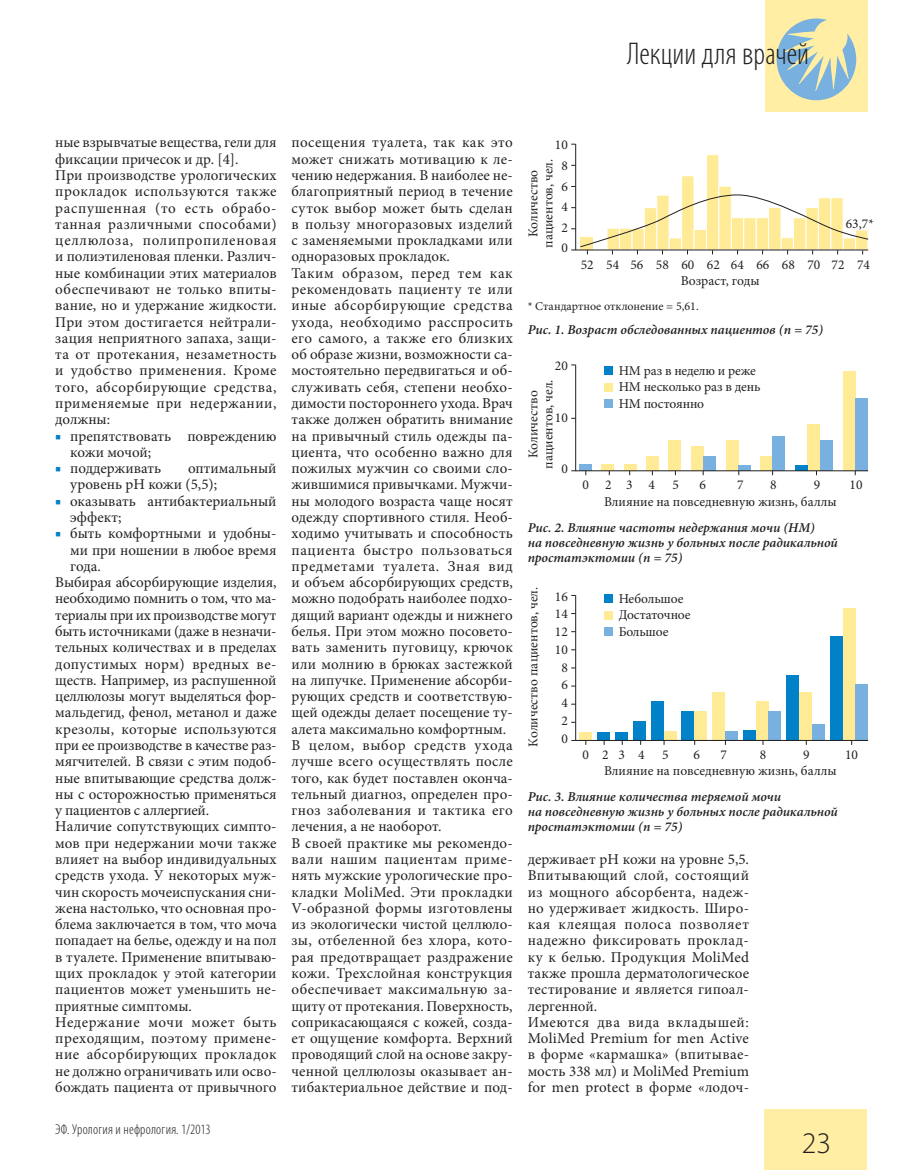
<style>
.page{position:relative;width:915px;height:1170px;background:#fff}
.page>*{position:absolute;margin:0;border:0;box-sizing:border-box;transform-origin:0 0}
.t1{font:300 condensed 31.5px "Myriad Pro";color:#231f20}
.t2{font:300 30px "Myriad Pro";color:#231f20}
.t3{font:15px/16.2px "Minion Pro";letter-spacing:.01em;color:#231f20}
.t4{font:15px "Minion Pro";letter-spacing:-.015em;color:#231f20}
.t5{font:15px "Minion Pro";letter-spacing:-.01em;color:#231f20}
.t6{font:15px "Minion Pro";letter-spacing:.03em;color:#231f20}
.t7{font:15px "Minion Pro";letter-spacing:.04em;color:#231f20}
.t8{font:300 condensed 14.25px "Myriad Pro";letter-spacing:.015em;color:#231f20}
.t9{font:13.5px/17.7px "Minion Pro";color:#231f20;text-align:center}
.t10{font:italic 600 13.5px/15px "Minion Pro";color:#231f20}
.t11{font:12px "Minion Pro";color:#231f20}
.s1{color:#0081c8}
</style>
<div class="page">
<div style="left:764px;top:1108px;width:102px;height:61px;background:#ffeea3"></div>
<div style="left:765px;top:0;width:102px;height:112px;background:#ffeea3"></div>
<svg style="left:776px;top:18px;width:79px;height:82px"></svg>
<svg style="left:571px;top:144px;width:297px;height:110px"></svg>
<svg style="left:571px;top:364px;width:297px;height:111px"></svg>
<div style="left:604px;top:366px;width:8px;height:9px;background:#0081c8"></div>
<div style="left:604px;top:383px;width:8px;height:8px;background:#ffeb96"></div>
<div style="left:604px;top:399px;width:8px;height:9px;background:#78b1df"></div>
<svg style="left:571px;top:594px;width:297px;height:150px"></svg>
<div style="left:604px;top:594px;width:8px;height:9px;background:#0081c8"></div>
<div style="left:604px;top:611px;width:8px;height:8px;background:#ffeb96"></div>
<div style="left:604px;top:627px;width:8px;height:9px;background:#78b1df"></div>
<h1 class="t1" style="left:627px;top:42px;width:183px">Лекции для врачей</h1>
<p class="t3" style="left:55px;top:136px;width:223px">ные взрывчатые вещества, гели для фиксации причесок и др. [4].<br>При производстве урологических прокладок используются также распушенная (то есть обрабо&shy;танная различными способами) целлюлоза, полипропиленовая и полиэтиленовая пленки. Различ&shy;ные комбинации этих материалов обеспечивают не только впиты&shy;вание, но и удержание жидкости.<br>При этом достигается нейтрали&shy;зация неприятного запаха, защи&shy;та от протекания, незаметность и удобство применения. Кроме того, абсорбирующие средства, применяемые при недержании, должны:</p>
<p class="t3" style="left:70px;top:429px;width:208px;text-indent:-15px"><span class="s1">■</span> препятствовать повреждению кожи мочой;</p>
<p class="t3" style="left:55px;top:461px;width:107px"><span class="s1">■</span> поддерживать</p>
<p class="t3" style="left:70px;top:461px;width:208px;text-indent:118px">оптимальный уровень рН кожи (5,5);</p>
<p class="t3" style="left:70px;top:494px;width:208px;text-indent:-15px"><span class="s1">■</span> оказывать антибактериальный эффект;</p>
<p class="t3" style="left:55px;top:526px;width:223px"><span class="s1">■</span> быть комфортными и удобны-</p>
<p class="t3" style="left:70px;top:543px;width:208px">ми при ношении в любое время</p>
<p class="t3" style="left:70px;top:559px;width:32px">года.</p>
<p class="t5" style="left:55px;top:576px;width:223px">Выбирая абсорбирующие изделия,</p>
<p class="t4" style="left:55px;top:592px;width:223px">необходимо помнить о том, что ма-</p>
<p class="t4" style="left:55px;top:609px;width:223px">териалы при их производстве могут</p>
<p class="t4" style="left:55px;top:625px;width:223px">быть источниками (даже в незначи-</p>
<p class="t3" style="left:55px;top:640px;width:223px">тельных количествах и в пределах</p>
<p class="t3" style="left:55px;top:656px;width:223px">допустимых норм) вредных ве-</p>
<p class="t5" style="left:55px;top:674px;width:223px">ществ. Например, из распушенной</p>
<p class="t5" style="left:55px;top:690px;width:222px">целлюлозы могут выделяться фор-</p>
<p class="t3" style="left:55px;top:705px;width:223px">мальдегид, фенол, метанол и даже</p>
<p class="t3" style="left:55px;top:722px;width:223px">крезолы, которые используются</p>
<p class="t4" style="left:55px;top:739px;width:223px">при ее производстве в качестве раз-</p>
<p class="t5" style="left:55px;top:755px;width:222px">мягчителей. В связи с этим подоб-</p>
<p class="t3" style="left:55px;top:770px;width:223px">ные впитывающие средства долж-</p>
<p class="t3" style="left:55px;top:787px;width:223px">ны с осторожностью применяться</p>
<p class="t4" style="left:55px;top:804px;width:155px">у пациентов с аллергией.</p>
<p class="t3" style="left:55px;top:819px;width:223px">Наличие сопутствующих симпто-</p>
<p class="t3" style="left:55px;top:835px;width:223px">мов при недержании мочи также</p>
<p class="t3" style="left:55px;top:852px;width:223px">влияет на выбор индивидуальных</p>
<p class="t3" style="left:55px;top:868px;width:223px">средств ухода. У некоторых муж-</p>
<p class="t3" style="left:55px;top:884px;width:223px">чин скорость мочеиспускания сни-</p>
<p class="t3" style="left:55px;top:901px;width:223px">жена настолько, что основная про-</p>
<p class="t3" style="left:55px;top:917px;width:223px">блема заключается в том, что моча</p>
<p class="t3" style="left:55px;top:933px;width:223px">попадает на белье, одежду и на пол</p>
<p class="t3" style="left:55px;top:949px;width:223px">в туалете. Применение впитываю-</p>
<p class="t3" style="left:55px;top:966px;width:223px">щих прокладок у этой категории</p>
<p class="t3" style="left:55px;top:982px;width:222px">пациентов может уменьшить не-</p>
<p class="t3" style="left:55px;top:998px;width:138px">приятные симптомы.</p>
<p class="t7" style="left:55px;top:1016px;width:223px">Недержание мочи может быть</p>
<p class="t3" style="left:55px;top:1031px;width:223px">преходящим, поэтому примене-</p>
<p class="t6" style="left:55px;top:1048px;width:223px">ние абсорбирующих прокладок</p>
<p class="t3" style="left:55px;top:1063px;width:223px">не должно ограничивать или осво-</p>
<p class="t3" style="left:55px;top:1080px;width:222px">бождать пациента от привычного</p>
<p class="t8" style="left:55px;top:1124px;width:157px">ЭФ. Урология и нефрология. 1/2013</p>
<p class="t3" style="left:291px;top:136px;width:223px">посещения туалета, так как это может снижать мотивацию к ле&shy;чению недержания. В наиболее не&shy;благоприятный период в течение суток выбор может быть сделан в пользу многоразовых изделий с заменяемыми прокладками или одноразовых прокладок.<br>Таким образом, перед тем как рекомендовать пациенту те или иные абсорбирующие средства ухода, необходимо расспросить его самого, а также его близких об образе жизни, возможности са&shy;мостоятельно передвигаться и об&shy;служивать себя, степени необхо&shy;димости постороннего ухода. Врач также должен обратить внимание на привычный стиль одежды па&shy;циента, что особенно важно для пожилых мужчин со своими сло&shy;жившимися привычками. Мужчи&shy;ны молодого возраста чаще носят одежду спортивного стиля. Необ&shy;ходимо учитывать и способность пациента быстро пользоваться предметами туалета. Зная вид и объем абсорбирующих средств, можно подобрать наиболее подхо&shy;дящий вариант одежды и нижнего белья. При этом можно посовето&shy;вать заменить пуговицу, крючок или молнию в брюках застежкой на липучке. Применение абсорби&shy;рующих средств и соответствую&shy;щей одежды делает посещение ту&shy;алета максимально комфортным.<br>В целом, выбор средств ухода лучше всего осуществлять после того, как будет поставлен оконча&shy;тельный диагноз, определен про&shy;гноз заболевания и тактика его лечения, а не наоборот.<br>В своей практике мы рекомендо&shy;вали нашим пациентам приме&shy;нять мужские урологические про&shy;кладки MoliMed. Эти прокладки<br>V-образной формы изготовлены из экологически чистой целлюло&shy;зы, отбеленной без хлора, кото&shy;рая предотвращает раздражение кожи. Трехслойная конструкция обеспечивает максимальную за&shy;щиту от протекания. Поверхность, соприкасающаяся с кожей, созда&shy;ет ощущение комфорта. Верхний проводящий слой на основе закру&shy;ченной целлюлозы оказывает ан&shy;тибактериальное действие и под-</p>
<p class="t9" style="left:554px;top:136px;width:14px;line-height:20.5px">10<br>8<br>6<br>4<br>2<br>0</p>
<p class="t9" style="left:526px;top:248px;width:90px;line-height:15px;rotate:-90deg">Количество пациентов, чел.</p>
<p class="t9" style="left:845px;top:215px;width:29px">63,7*</p>
<p class="t9" style="left:680px;top:257px;width:190px;line-height:16.4px;text-align:left;text-indent:-100px">52 54 56 58 60 62 64 66 68 70 72 74<br>Возраст, годы</p>
<p class="t11" style="left:527px;top:302px;width:172px">* Стандартное отклонение = 5,61.</p>
<p class="t10" style="left:527px;top:323px;width:297px">Рис. 1. Возраст обследованных пациентов (n = 75)</p>
<p class="t9" style="left:554px;top:358px;width:14px">20</p>
<p class="t9" style="left:526px;top:468px;width:90px;line-height:15px;rotate:-90deg">Количество пациентов, чел.</p>
<p class="t9" style="left:554px;top:409px;width:14px">10</p>
<p class="t9" style="left:561px;top:461px;width:8px">0</p>
<p class="t9" style="left:618px;top:363px;width:143px;line-height:16.5px;text-align:left">НМ раз в неделю и реже<br>НМ несколько раз в день<br>НМ постоянно</p>
<p class="t9" style="left:582px;top:477px;width:74px">0 2 3 4</p>
<p class="t9" style="left:672px;top:477px;width:8px">5</p>
<p class="t9" style="left:699px;top:477px;width:8px">6</p>
<p class="t9" style="left:737px;top:477px;width:8px">7</p>
<p class="t9" style="left:770px;top:477px;width:8px">8</p>
<p class="t9" style="left:813px;top:477px;width:8px">9</p>
<p class="t9" style="left:849px;top:477px;width:14px">10</p>
<p class="t9" style="left:604px;top:493px;width:234px">Влияние на повседневную жизнь, баллы</p>
<p class="t10" style="left:527px;top:521px;width:311px">Рис. 2. Влияние частоты недержания мочи (НМ)<br>на повседневную жизнь у больных после радикальной простатэктомии (n = 75)</p>
<p class="t9" style="left:525px;top:746px;width:161px;rotate:-90deg">Количество пациентов, чел.</p>
<p class="t9" style="left:554px;top:588px;width:14px">16<br>14<br>12<br>10<br>8<br>6<br>4<br>2<br>0</p>
<p class="t9" style="left:618px;top:591px;width:73px;line-height:16.5px;text-align:left">Небольшое<br>Достаточное<br>Большое</p>
<p class="t9" style="left:582px;top:746px;width:63px">0 2 3 4</p>
<p class="t9" style="left:662px;top:746px;width:8px">5</p>
<p class="t9" style="left:693px;top:746px;width:8px">6</p>
<p class="t9" style="left:720px;top:746px;width:8px">7</p>
<p class="t9" style="left:759px;top:746px;width:8px">8</p>
<p class="t9" style="left:803px;top:746px;width:8px">9</p>
<p class="t9" style="left:844px;top:746px;width:14px">10</p>
<p class="t9" style="left:604px;top:763px;width:234px">Влияние на повседневную жизнь, баллы</p>
<p class="t10" style="left:527px;top:790px;width:311px">Рис. 3. Влияние количества теряемой мочи<br>на повседневную жизнь у больных после радикальной простатэктомии (n = 75)</p>
<p class="t3" style="left:527px;top:852px;width:223px">держивает рН кожи на уровне 5,5.<br>Впитывающий слой, состоящий из мощного абсорбента, надеж&shy;но удерживает жидкость. Широ&shy;кая клеящая полоса позволяет надежно фиксировать проклад&shy;ку к белью. Продукция MoliMed также прошла дерматологическое тестирование и является гипоал&shy;лергенной.<br>Имеются два вида вкладышей:<br>MoliMed Premium for men Active в форме «кармашка» (впитывае&shy;мость 338 мл) и MoliMed Premium for men protect в форме «лодоч-</p>
<h2 class="t2" style="left:801px;top:1132px;width:31px">23</h2>
</div>
